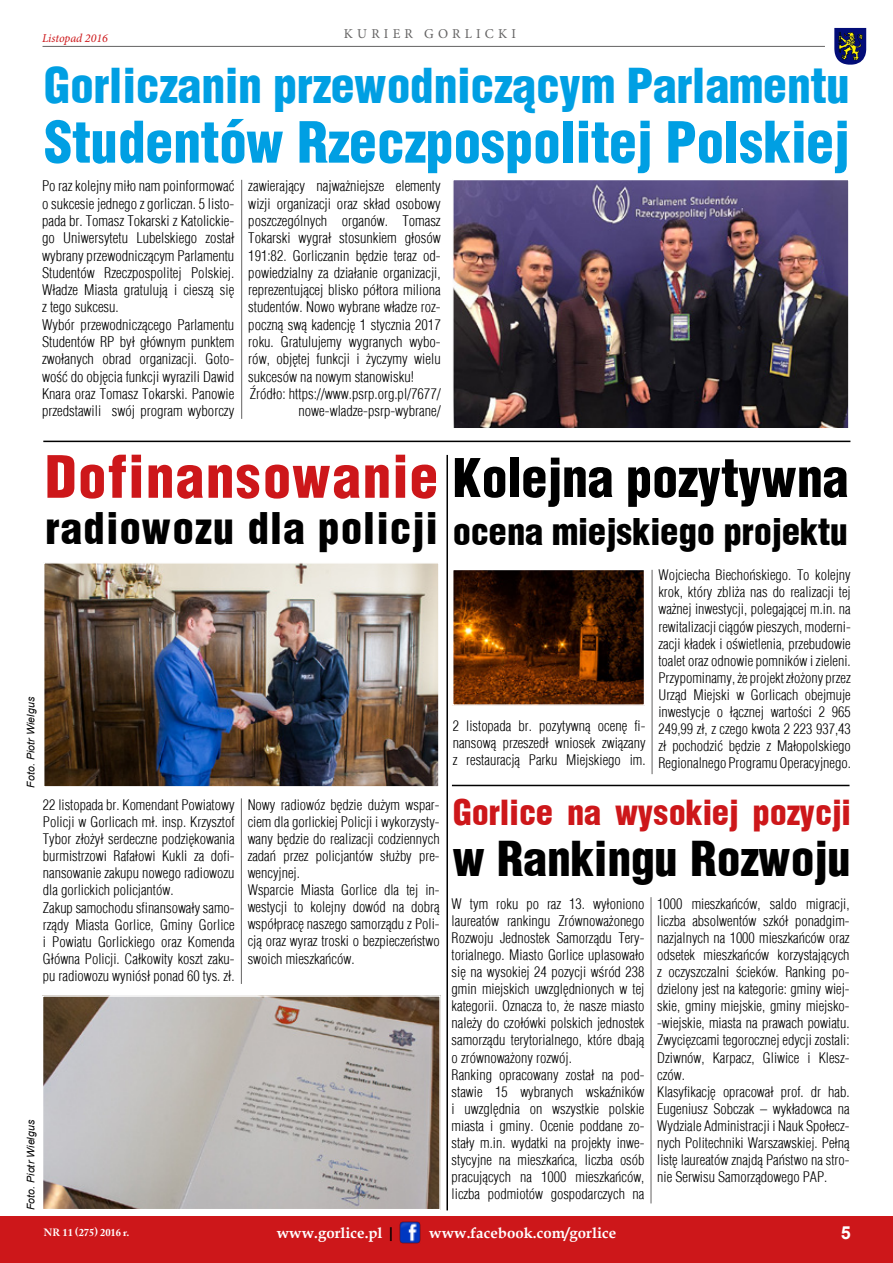
<style>
.page{position:relative;width:893px;height:1263px;background:#fff}
.page>*{position:absolute;margin:0;border:0;box-sizing:border-box;transform-origin:0 0}
.t1{font:55.95px "Switz Cond Blackpl";color:#009fe3}
.t2{font:52.5px "Switz Cond Blackpl";color:#000}
.t3{font:48px "Switz Cond Blackpl";color:#009fe3}
.t4{font:48px "Switz Cond Blackpl";color:#000}
.t5{font:43.5px "Switz Cond Blackpl";letter-spacing:.03em;color:#000}
.t6{font:36.75px "Switz Cond Blackpl";color:#000}
.t7{font:34.5px "Switz Cond Blackpl";color:#cd171a}
.t8{font:700 18px "Arial";color:#fff}
.t9{font:700 15px "Book Antiqua";color:#fff}
.t10{font:300 14.4px/17.2px "Switzerland Cond";color:#000}
.t11{font:300 14.25px/17.1px "Switzerland Cond";color:#000}
.t12{font:13.5px "Minion Pro";letter-spacing:.31em;color:#646363}
.t13{font:italic 12px "Minion Pro";letter-spacing:-.005em;color:#cd171a}
.t14{font:italic 10.5px "Arial";letter-spacing:.01em;color:#000}
.t15{font:700 10.5px "Adobe Caslon Pro";color:#fff}
.s1{font-size:57.45px;color:#cd171a}
.s2{color:#000}
</style>
<div class="page">
<hr style="left:43px;top:46px;width:782px;height:1px;background:#646363">
<svg style="left:834px;top:28px;width:32px;height:37px"></svg>
<div style="left:0;top:1216px;width:893px;height:47px;background:#cd171a"></div>
<img style="left:400px;top:1222px;width:21px;height:21px">
<img style="left:455px;top:572px;width:187px;height:131px">
<div style="left:452px;top:569px;width:193px;height:137px;border:2px solid #fff"></div>
<img style="left:46px;top:565px;width:391px;height:220px">
<div style="left:43px;top:562px;width:397px;height:226px;border:2px solid #fff"></div>
<img style="left:45px;top:998px;width:393px;height:209px">
<div style="left:42px;top:995px;width:399px;height:215px;border:2px solid #fff"></div>
<img style="left:455px;top:182px;width:392px;height:244px">
<div style="left:452px;top:179px;width:398px;height:250px;border:2px solid #fff"></div>
<hr style="left:43px;top:441px;width:807px;height:1px;background:#000">
<hr style="left:452px;top:785px;width:397px;height:1px;background:#000">
<hr style="left:446px;top:455px;width:2px;height:755px;background:#000">
<hr style="left:241px;top:180px;width:1px;height:239px;background:#646363">
<hr style="left:241px;top:798px;width:1px;height:186px;background:#646363">
<hr style="left:652px;top:570px;width:1px;height:204px;background:#646363">
<hr style="left:651px;top:897px;width:1px;height:306px;background:#646363">
<p class="t13" style="left:42px;top:30px;width:67px">Listopad 2016</p>
<p class="t12" style="left:344px;top:25px;width:173px">KURIER GORLICKI</p>
<h3 class="t3" style="left:44px;top:53px;width:807px">Gorliczanin przewodniczącym Parlamentu</h3>
<h1 class="t1" style="left:45px;top:105px;width:806px">Studentów Rzeczpospolitej Polskiej</h1>
<p class="t10" style="left:42px;top:177px;width:194px">Po raz kolejny miło nam poinformować o sukcesie jednego z gorliczan. 5 listo&shy;pada br. Tomasz Tokarski z Katolickie&shy;go Uniwersytetu Lubelskiego został wybrany przewodniczącym Parlamentu Studentów Rzeczpospolitej Polskiej.<br>Władze Miasta gratulują i cieszą się z tego sukcesu.<br>Wybór przewodniczącego Parlamentu Studentów RP był głównym punktem zwołanych obrad organizacji. Goto&shy;wość do objęcia funkcji wyrazili Dawid Knara oraz Tomasz Tokarski. Panowie przedstawili swój program wyborczy</p>
<p class="t10" style="left:248px;top:177px;width:194px">zawierający najważniejsze elementy</p>
<p class="t10" style="left:248px;top:195px;width:194px">wizji organizacji oraz skład osobowy</p>
<p class="t10" style="left:248px;top:212px;width:194px">poszczególnych organów. Tomasz</p>
<p class="t10" style="left:248px;top:229px;width:194px">Tokarski wygrał stosunkiem głosów</p>
<p class="t10" style="left:248px;top:247px;width:194px">191:82. Gorliczanin będzie teraz od-</p>
<p class="t10" style="left:248px;top:264px;width:194px">powiedzialny za działanie organizacji,</p>
<p class="t10" style="left:248px;top:281px;width:194px">reprezentującej blisko półtora miliona</p>
<p class="t10" style="left:248px;top:298px;width:194px">studentów. Nowo wybrane władze roz-</p>
<p class="t10" style="left:248px;top:316px;width:194px">poczną swą kadencję 1 stycznia 2017</p>
<p class="t10" style="left:248px;top:333px;width:194px">roku. Gratulujemy wygranych wybo-</p>
<p class="t10" style="left:248px;top:350px;width:194px">rów, objętej funkcji i życzymy wielu</p>
<p class="t10" style="left:248px;top:368px;width:167px">sukcesów na nowym stanowisku!</p>
<p class="t10" style="left:250px;top:385px;width:192px">Źródło: https://www.psrp.org.pl/7677/</p>
<p class="t10" style="left:298px;top:402px;width:144px">nowe-wladze-psrp-wybrane/</p>
<p class="t14" style="left:24px;top:788px;width:92px;rotate:-90deg">Foto. Piotr Wielgus</p>
<h2 class="t2" style="left:45px;top:443px;width:805px"><span class="s1">Dofinansowanie</span> Kolejna pozytywna</h2>
<h3 class="t5" style="left:45px;top:499px;width:394px">radiowozu dla policji</h3>
<h3 class="t6" style="left:453px;top:507px;width:397px">ocena miejskiego projektu</h3>
<p class="t11" style="left:453px;top:717px;width:194px;text-align:justify">2 listopada br. pozytywną ocenę fi&shy;nansową przeszedł wniosek związany z restauracją Parku Miejskiego im.</p>
<p class="t11" style="left:658px;top:566px;width:194px;text-align:justify">Wojciecha Biechońskiego. To kolejny krok, który zbliża nas do realizacji tej ważnej inwestycji, polegającej m.in. na rewitalizacji ciągów pieszych, moderni&shy;zacji kładek i oświetlenia, przebudowie toalet oraz odnowie pomników i zieleni.<br>Przypominamy, że projekt złożony przez Urząd Miejski w Gorlicach obejmuje inwestycje o łącznej wartości 2 965<br>249,99 zł, z czego kwota 2 223 937,43 zł pochodzić będzie z Małopolskiego Regionalnego Programu Operacyjnego.</p>
<p class="t11" style="left:43px;top:796px;width:193px">22 listopada br. Komendant Powiatowy Policji w Gorlicach mł. insp. Krzysztof Tybor złożył serdeczne podziękowania burmistrzowi Rafałowi Kukli za dofi&shy;nansowanie zakupu nowego radiowozu dla gorlickich policjantów.<br>Zakup samochodu sfinansowały samo&shy;rządy Miasta Gorlice, Gminy Gorlice i Powiatu Gorlickiego oraz Komenda Główna Policji. Całkowity koszt zaku&shy;pu radiowozu wyniósł ponad 60 tys. zł.</p>
<p class="t14" style="left:24px;top:1210px;width:92px;rotate:-90deg">Foto. Piotr Wielgus</p>
<p class="t15" style="left:44px;top:1226px;width:87px">NR 11 (275) 2016 r.</p>
<p class="t11" style="left:248px;top:796px;width:193px">Nowy radiowóz będzie dużym wspar&shy;ciem dla gorlickiej Policji i wykorzysty&shy;wany będzie do realizacji codziennych zadań przez policjantów służby pre&shy;wencyjnej.<br>Wsparcie Miasta Gorlice dla tej in&shy;westycji to kolejny dowód na dobrą współpracę naszego samorządu z Poli&shy;cją oraz wyraz troski o bezpieczeństwo swoich mieszkańców.</p>
<h3 class="t7" style="left:453px;top:790px;width:399px">Gorlice na wysokiej pozycji</h3>
<h3 class="t4" style="left:453px;top:827px;width:399px">w Rankingu Rozwoju</h3>
<p class="t11" style="left:452px;top:895px;width:194px">W tym roku po raz 13. wyłoniono laureatów rankingu Zrównoważonego Rozwoju Jednostek Samorządu Tery&shy;torialnego. Miasto Gorlice uplasowało się na wysokiej 24 pozycji wśród 238 gmin miejskich uwzględnionych w tej kategorii. Oznacza to, że nasze miasto należy do czołówki polskich jednostek samorządu terytorialnego, które dbają o zrównoważony rozwój.<br>Ranking opracowany został na pod&shy;stawie 15 wybranych wskaźników i uwzględnia on wszystkie polskie miasta i gminy. Ocenie poddane zo&shy;stały m.in. wydatki na projekty inwe&shy;stycyjne na mieszkańca, liczba osób pracujących na 1000 mieszkańców, liczba podmiotów gospodarczych na</p>
<p class="t11" style="left:657px;top:895px;width:194px">1000 mieszkańców, saldo migracji, liczba absolwentów szkół ponadgim&shy;nazjalnych na 1000 mieszkańców oraz odsetek mieszkańców korzystających z oczyszczalni ścieków. Ranking po&shy;dzielony jest na kategorie: gminy wiej&shy;skie, gminy miejskie, gminy miejsko--wiejskie, miasta na prawach powiatu.<br>Zwycięzcami tegorocznej edycji zostali:<br>Dziwnów, Karpacz, Gliwice i Klesz&shy;czów.<br>Klasyfikację opracował prof. dr hab.<br>Eugeniusz Sobczak – wykładowca na Wydziale Administracji i Nauk Społecz&shy;nych Politechniki Warszawskiej. Pełną listę laureatów znajdą Państwo na stro&shy;nie Serwisu Samorządowego PAP.</p>
<p class="t9" style="left:277px;top:1222px;width:120px">www.gorlice.pl <span class="s2">|</span></p>
<p class="t9" style="left:429px;top:1222px;width:188px">www.facebook.com/gorlice</p>
<p class="t8" style="left:841px;top:1221px;width:12px">5</p>
</div>
